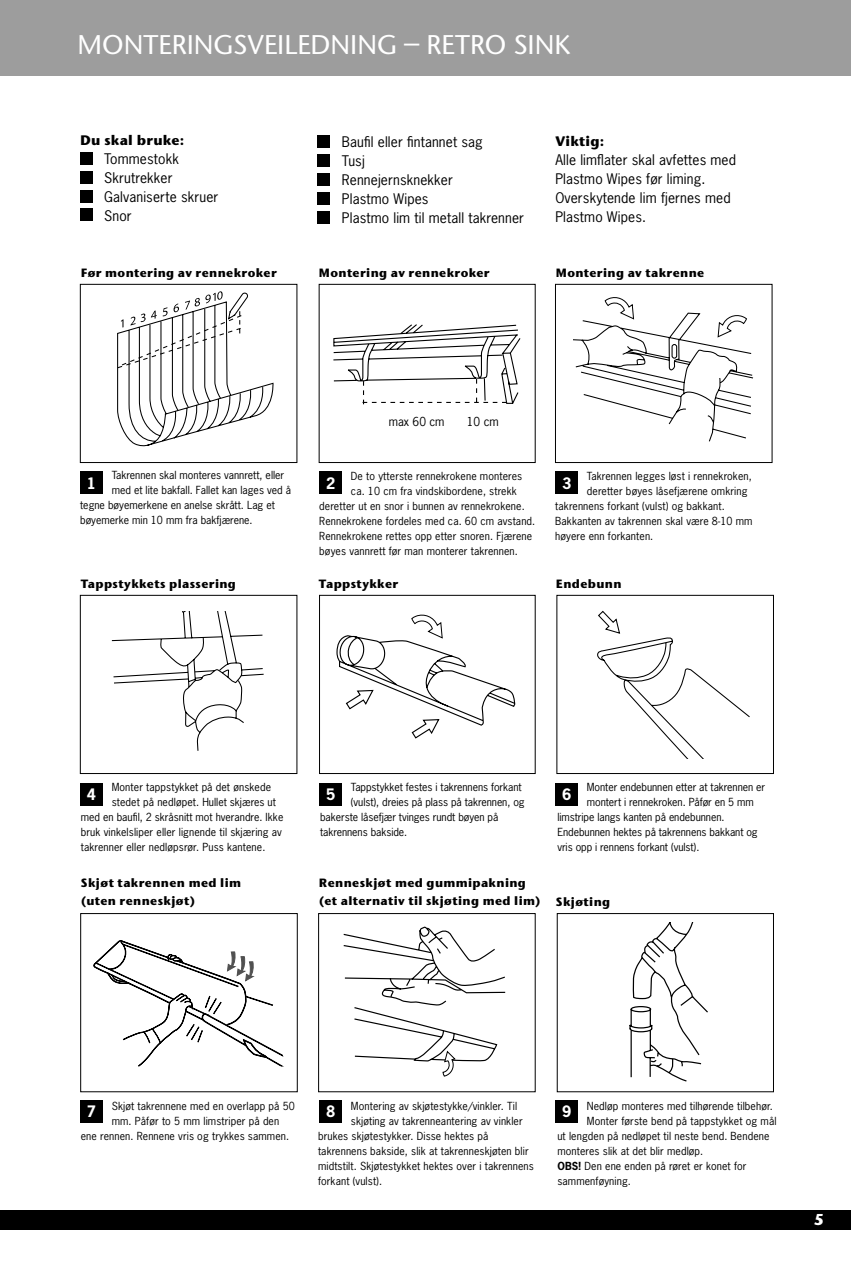
<style>
.page{position:relative;width:851px;height:1263px;background:#fff}
.page>*{position:absolute;margin:0;border:0;box-sizing:border-box;transform-origin:0 0}
.t1{font:500 27px "Stone Sans ITC Std";color:#fff}
.t2{font:700 15.75px "Stone Sans ITC Std";color:#fff}
.t3{font:700 14.85px "News Gothic Std";color:#fff}
.t4{font:13.8px/18.9px "News Gothic Std";letter-spacing:.01em;color:#000}
.t5{font:700 13.8px "Stone Sans ITC Std";letter-spacing:.01em;color:#000}
.t6{font:12.6px "News Gothic Std";color:#000}
.t7{font:700 12px/17.7px "Stone Sans ITC Std";letter-spacing:.025em;color:#000}
.t8{font:11.7px "News Gothic Std";color:#000}
.t9{font:10.5px "News Gothic Std";letter-spacing:.01em;color:#000}
.s1{font-weight:700}
</style>
<div class="page">
<div style="left:0;top:0;width:850px;height:75px;background:#9d9d9d"></div>
<svg style="left:557px;top:923px;width:202px;height:170px"></svg>
<svg style="left:343px;top:926px;width:163px;height:151px"></svg>
<div style="left:318px;top:913px;width:217px;height:179px;border:1px solid #000"></div>
<div style="left:80px;top:913px;width:217px;height:179px;border:1px solid #000"></div>
<svg style="left:597px;top:610px;width:153px;height:148px"></svg>
<svg style="left:336px;top:614px;width:180px;height:125px"></svg>
<svg style="left:111px;top:611px;width:153px;height:140px"></svg>
<div style="left:80px;top:595px;width:217px;height:179px;border:1px solid #000"></div>
<div style="left:319px;top:595px;width:216px;height:179px;border:1px solid #000"></div>
<div style="left:556px;top:595px;width:217px;height:179px;border:1px solid #000"></div>
<svg style="left:573px;top:297px;width:181px;height:145px"></svg>
<svg style="left:333px;top:324px;width:188px;height:81px"></svg>
<div style="left:80px;top:284px;width:217px;height:179px;border:1px solid #000"></div>
<div style="left:319px;top:284px;width:216px;height:179px;border:1px solid #000"></div>
<div style="left:555px;top:284px;width:217px;height:179px;border:1px solid #000"></div>
<svg style="left:117px;top:291px;width:157px;height:156px"></svg>
<div style="left:80px;top:152px;width:12px;height:12px;background:#000"></div>
<div style="left:80px;top:171px;width:12px;height:12px;background:#000"></div>
<div style="left:80px;top:190px;width:12px;height:12px;background:#000"></div>
<div style="left:80px;top:209px;width:12px;height:12px;background:#000"></div>
<div style="left:318px;top:135px;width:12px;height:12px;background:#000"></div>
<div style="left:318px;top:154px;width:12px;height:12px;background:#000"></div>
<div style="left:318px;top:173px;width:12px;height:12px;background:#000"></div>
<div style="left:318px;top:192px;width:12px;height:12px;background:#000"></div>
<div style="left:318px;top:211px;width:12px;height:12px;background:#000"></div>
<div style="left:80px;top:471px;width:23px;height:23px;background:#000"></div>
<div style="left:80px;top:782px;width:23px;height:23px;background:#000"></div>
<div style="left:80px;top:1100px;width:23px;height:22px;background:#000"></div>
<div style="left:319px;top:471px;width:23px;height:23px;background:#000"></div>
<div style="left:319px;top:782px;width:23px;height:23px;background:#000"></div>
<div style="left:319px;top:1100px;width:23px;height:22px;background:#000"></div>
<div style="left:555px;top:471px;width:23px;height:23px;background:#000"></div>
<div style="left:555px;top:782px;width:23px;height:23px;background:#000"></div>
<div style="left:555px;top:1100px;width:23px;height:22px;background:#000"></div>
<svg style="left:93px;top:940px;width:191px;height:127px"></svg>
<div style="left:0;top:1210px;width:850px;height:19px;background:#000"></div>
<h1 class="t1" style="left:78px;top:28px;width:494px">MONTERINGSVEILEDNING – RETRO SINK</h1>
<h3 class="t5" style="left:80px;top:131px;width:106px">Du skal bruke:</h3>
<h3 class="t4" style="left:104px;top:149px;width:116px">Tommestokk<br>Skrutrekker<br>Galvaniserte skruer<br>Snor</h3>
<p class="t7" style="left:81px;top:263px;width:197px">Før montering av rennekroker</p>
<h3 class="t4" style="left:342px;top:133px;width:184px">Baufil eller fintannet sag<br>Tusj<br>Rennejernsknekker<br>Plastmo Wipes<br>Plastmo lim til metall takrenner</h3>
<h3 class="t5" style="left:555px;top:132px;width:50px">Viktig:</h3>
<h3 class="t4" style="left:555px;top:150px;width:182px">Alle limflater skal avfettes med<br>Plastmo Wipes før liming.<br>Overskytende lim fjernes med<br>Plastmo Wipes.</h3>
<p class="t7" style="left:319px;top:263px;width:172px">Montering av rennekroker</p>
<p class="t7" style="left:555px;top:263px;width:150px">Montering av takrenne</p>
<p class="t8" style="left:389px;top:414px;width:57px">max 60 cm</p>
<p class="t8" style="left:467px;top:414px;width:33px">10 cm</p>
<p class="t9" style="left:112px;top:469px;width:174px">Takrennen skal monteres vannrett, eller</p>
<p class="t9" style="left:112px;top:484px;width:181px">med et lite bakfall. Fallet kan lages ved å</p>
<p class="t9" style="left:80px;top:499px;width:196px">tegne bøyemerkene en anelse skrått. Lag et</p>
<p class="t9" style="left:80px;top:514px;width:174px">bøyemerke min 10 mm fra bakfjærene.</p>
<h3 class="t3" style="left:87px;top:473px;width:11px">1</h3>
<p class="t9" style="left:351px;top:469px;width:173px">De to ytterste rennekrokene monteres</p>
<p class="t9" style="left:351px;top:484px;width:167px">ca. 10 cm fra vindskibordene, strekk</p>
<p class="t9" style="left:319px;top:499px;width:207px">deretter ut en snor i bunnen av rennekrokene.</p>
<p class="t9" style="left:319px;top:514px;width:217px">Rennekrokene fordeles med ca. 60 cm avstand.</p>
<p class="t9" style="left:319px;top:529px;width:214px">Rennekrokene rettes opp etter snoren. Fjærene</p>
<p class="t9" style="left:319px;top:544px;width:200px">bøyes vannrett før man monterer takrennen.</p>
<h3 class="t3" style="left:326px;top:473px;width:11px">2</h3>
<p class="t6" style="left:595px;top:466px;width:62px">max 60 cm</p>
<p class="t6" style="left:680px;top:466px;width:36px">10 cm</p>
<p class="t9" style="left:586px;top:469px;width:166px">Takrennen legges løst i rennekroken,</p>
<p class="t9" style="left:586px;top:484px;width:162px">deretter bøyes låsefjærene omkring</p>
<p class="t9" style="left:555px;top:499px;width:171px">takrennens forkant (vulst) og bakkant.</p>
<p class="t9" style="left:555px;top:514px;width:199px">Bakkanten av takrennen skal være 8-10 mm</p>
<p class="t9" style="left:555px;top:529px;width:99px">høyere enn forkanten.</p>
<h3 class="t3" style="left:562px;top:473px;width:11px">3</h3>
<p class="t7" style="left:81px;top:574px;width:157px">Tappstykkets plassering</p>
<p class="t7" style="left:319px;top:574px;width:81px">Tappstykker</p>
<p class="t7" style="left:555px;top:574px;width:67px">Endebunn</p>
<p class="t9" style="left:112px;top:780px;width:161px">Monter tappstykket på det ønskede</p>
<p class="t9" style="left:112px;top:795px;width:166px">stedet på nedløpet. Hullet skjæres ut</p>
<p class="t9" style="left:81px;top:810px;width:204px">med en baufil, 2 skråsnitt mot hverandre. Ikke</p>
<p class="t9" style="left:81px;top:825px;width:202px">bruk vinkelsliper eller lignende til skjæring av</p>
<p class="t9" style="left:81px;top:840px;width:186px">takrenner eller nedløpsrør. Puss kantene.</p>
<h3 class="t3" style="left:87px;top:784px;width:11px">4</h3>
<p class="t9" style="left:351px;top:780px;width:172px">Tappstykket festes i takrennens forkant</p>
<p class="t9" style="left:351px;top:795px;width:175px">(vulst), dreies på plass på takrennen, og</p>
<p class="t9" style="left:320px;top:810px;width:180px">bakerste låsefjær tvinges rundt bøyen på</p>
<p class="t9" style="left:320px;top:825px;width:89px">takrennens bakside.</p>
<h3 class="t3" style="left:326px;top:784px;width:11px">5</h3>
<p class="t9" style="left:586px;top:780px;width:180px">Monter endebunnen etter at takrennen er</p>
<p class="t9" style="left:586px;top:795px;width:168px">montert i rennekroken. Påfør en 5 mm</p>
<p class="t9" style="left:557px;top:810px;width:169px">limstripe langs kanten på endebunnen.</p>
<p class="t9" style="left:557px;top:825px;width:202px">Endebunnen hektes på takrennens bakkant og</p>
<p class="t9" style="left:557px;top:840px;width:143px">vris opp i rennens forkant (vulst).</p>
<h3 class="t3" style="left:562px;top:784px;width:11px">6</h3>
<p class="t7" style="left:81px;top:874px;width:162px">Skjøt takrennen med lim (uten renneskjøt)</p>
<p class="t7" style="left:319px;top:874px;width:223px">Renneskjøt med gummipakning (et alternativ til skjøting med lim)</p>
<p class="t7" style="left:555px;top:892px;width:56px">Skjøting</p>
<p class="t9" style="left:112px;top:1099px;width:185px">Skjøt takrennene med en overlapp på 50</p>
<p class="t9" style="left:112px;top:1114px;width:169px">mm. Påfør to 5 mm limstriper på den</p>
<p class="t9" style="left:81px;top:1129px;width:210px">ene rennen. Rennene vris og trykkes sammen.</p>
<h3 class="t3" style="left:87px;top:1101px;width:11px">7</h3>
<p class="t9" style="left:351px;top:1099px;width:168px">Montering av skjøtestykke/vinkler. Til</p>
<p class="t9" style="left:351px;top:1114px;width:173px">skjøting av takrenneantering av vinkler</p>
<p class="t9" style="left:318px;top:1129px;width:172px">brukes skjøtestykker. Disse hektes på</p>
<p class="t9" style="left:318px;top:1144px;width:212px">takrennens bakside, slik at takrenneskjøten blir</p>
<p class="t9" style="left:318px;top:1159px;width:217px">midtstilt. Skjøtestykket hektes over i takrennens</p>
<p class="t9" style="left:318px;top:1174px;width:66px">forkant (vulst).</p>
<h3 class="t3" style="left:326px;top:1101px;width:11px">8</h3>
<p class="t9" style="left:586px;top:1099px;width:187px">Nedløp monteres med tilhørende tilbehør.</p>
<p class="t9" style="left:586px;top:1114px;width:191px">Monter første bend på tappstykket og mål</p>
<p class="t9" style="left:557px;top:1129px;width:213px">ut lengden på nedløpet til neste bend. Bendene</p>
<p class="t9" style="left:557px;top:1144px;width:147px">monteres slik at det blir medløp.</p>
<p class="t9" style="left:557px;top:1159px;width:191px"><span class="s1">OBS!</span> Den ene enden på røret er konet for</p>
<p class="t9" style="left:557px;top:1174px;width:75px">sammenføyning.</p>
<h3 class="t3" style="left:562px;top:1101px;width:11px">9</h3>
<h2 class="t2" style="left:813px;top:1209px;width:12px">5</h2>
</div>
